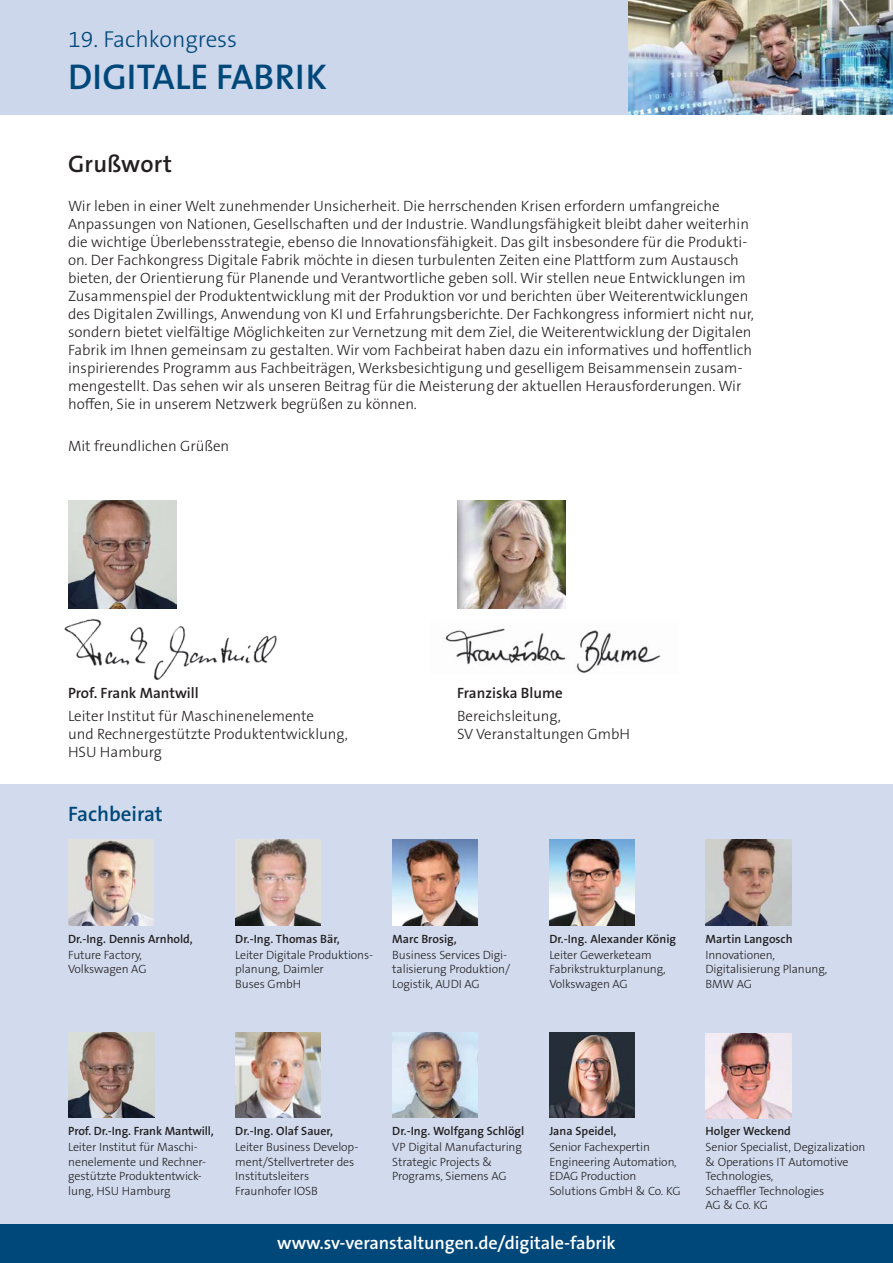
<style>
.page{position:relative;width:893px;height:1263px;background:#fff}
.page>*{position:absolute;margin:0;border:0;box-sizing:border-box;transform-origin:0 0}
.t1{font:600 36px "The Sans Os F";letter-spacing:.005em;color:#00477a}
.t2{font:600 24px "The Sans Os F";letter-spacing:.01em;color:#231f20}
.t3{font:300 23.1px "The Sans Os F";color:#00477a}
.t4{font:600 21px "The Sans Os F";color:#00477a}
.t5{font:600 18.15px "The Sans Os F";letter-spacing:-.005em;color:#fff}
.t6{font:300 15px/18px "The Sans Os F";color:#231f20}
.t7{font:600 15px "The Sans Os F";color:#231f20}
.t8{font:300 12px/14.4px "The Sans Os F";letter-spacing:-.01em;color:#231f20}
.t9{font:600 12px "The Sans Os F";color:#231f20}
</style>
<div class="page">
<div style="left:0;top:784px;width:893px;height:479px;background:#d1dbed"></div>
<img style="left:68px;top:840px;width:85px;height:85px">
<img style="left:235px;top:840px;width:86px;height:85px">
<img style="left:392px;top:840px;width:86px;height:85px">
<img style="left:235px;top:1032px;width:86px;height:85px">
<img style="left:392px;top:1032px;width:86px;height:85px">
<img style="left:549px;top:1032px;width:86px;height:85px">
<img style="left:549px;top:840px;width:86px;height:85px">
<img style="left:705px;top:840px;width:87px;height:85px">
<img style="left:705px;top:1033px;width:87px;height:85px">
<img style="left:68px;top:1032px;width:86px;height:85px">
<div style="left:0;top:1224px;width:893px;height:39px;background:#00477a"></div>
<div style="left:0;top:0;width:893px;height:115px;background:#ccd7eb"></div>
<img style="left:628px;top:0;width:265px;height:115px">
<img style="left:457px;top:500px;width:109px;height:108px">
<img style="left:68px;top:500px;width:108px;height:108px">
<img style="left:64px;top:618px;width:213px;height:63px">
<img style="left:445px;top:628px;width:216px;height:45px">
<h3 class="t3" style="left:68px;top:28px;width:171px">19. Fachkongress</h3>
<h1 class="t1" style="left:68px;top:59px;width:260px">DIGITALE FABRIK</h1>
<h2 class="t2" style="left:68px;top:152px;width:105px">Grußwort</h2>
<p class="t6" style="left:68px;top:198px;width:687px">Wir leben in einer Welt zunehmender Unsicherheit. Die herrschenden Krisen erfordern umfangreiche Anpassungen von Nationen, Gesellschaften und der Industrie. Wandlungsfähigkeit bleibt daher weiterhin die wichtige Überlebensstrategie, ebenso die Innovationsfähigkeit. Das gilt insbesondere für die Produkti&shy;on. Der Fachkongress Digitale Fabrik möchte in diesen turbulenten Zeiten eine Plattform zum Austausch bieten, der Orientierung für Planende und Verantwortliche geben soll. Wir stellen neue Entwicklungen im Zusammenspiel der Produktentwicklung mit der Produktion vor und berichten über Weiterentwicklungen des Digitalen Zwillings, Anwendung von KI und Erfahrungsberichte. Der Fachkongress informiert nicht nur, sondern bietet vielfältige Möglichkeiten zur Vernetzung mit dem Ziel, die Weiterentwicklung der Digitalen Fabrik im Ihnen gemeinsam zu gestalten. Wir vom Fachbeirat haben dazu ein informatives und hoffentlich inspirierendes Programm aus Fachbeiträgen, Werksbesichtigung und geselligem Beisammensein zusam&shy;mengestellt. Das sehen wir als unseren Beitrag für die Meisterung der aktuellen Herausforderungen. Wir hoffen, Sie in unserem Netzwerk begrüßen zu können.</p>
<p class="t6" style="left:68px;top:438px;width:163px">Mit freundlichen Grüßen</p>
<p class="t7" style="left:68px;top:686px;width:132px">Prof. Frank Mantwill</p>
<p class="t6" style="left:68px;top:707px;width:281px">Leiter Institut für Maschinenelemente<br>und Rechnergestützte Produktentwicklung,<br>HSU Hamburg</p>
<h3 class="t4" style="left:68px;top:804px;width:96px">Fachbeirat</h3>
<p class="t7" style="left:457px;top:686px;width:107px">Franziska Blume</p>
<p class="t6" style="left:457px;top:707px;width:174px">Bereichsleitung,<br>SV Veranstaltungen GmbH</p>
<p class="t9" style="left:68px;top:932px;width:126px">Dr.-Ing. Dennis Arnhold,</p>
<p class="t8" style="left:68px;top:948px;width:80px">Future Factory,<br>Volkswagen AG</p>
<p class="t9" style="left:235px;top:932px;width:106px">Dr.-Ing. Thomas Bär,</p>
<p class="t8" style="left:235px;top:948px;width:139px">Leiter Digitale Produktions&shy;planung, Daimler<br>Buses GmbH</p>
<p class="t9" style="left:392px;top:932px;width:66px">Marc Brosig,</p>
<p class="t8" style="left:392px;top:948px;width:119px">Business Services Digi - tali sierung Produktion/<br>Logistik, AUDI AG</p>
<p class="t9" style="left:549px;top:932px;width:128px">Dr.-Ing. Alexander König</p>
<p class="t8" style="left:549px;top:948px;width:118px">Leiter Gewerketeam<br>Fabrikstrukturplanung,<br>Volkswagen AG</p>
<p class="t9" style="left:705px;top:932px;width:89px">Martin Langosch</p>
<p class="t8" style="left:705px;top:948px;width:123px">Innovationen,<br>Digitalisierung Planung,<br>BMW AG</p>
<p class="t9" style="left:68px;top:1125px;width:147px">Prof. Dr.-Ing. Frank Mantwill,</p>
<p class="t8" style="left:68px;top:1140px;width:139px">Leiter Institut für Maschi&shy;nenelemente und Rechner&shy;gestützte Produktentwick&shy;lung, HSU Hamburg</p>
<p class="t9" style="left:235px;top:1125px;width:99px">Dr.-Ing. Olaf Sauer,</p>
<p class="t8" style="left:235px;top:1140px;width:124px">Leiter Business Develop - ment/Stellvertreter des<br>Institutsleiters<br>Fraunhofer IOSB</p>
<p class="t9" style="left:392px;top:1125px;width:133px">Dr.-Ing. Wolfgang Schlögl</p>
<p class="t8" style="left:392px;top:1140px;width:131px">VP Digital Manufacturing<br>Strategic Projects &amp;<br>Programs, Siemens AG</p>
<p class="t9" style="left:549px;top:1125px;width:69px">Jana Speidel,</p>
<p class="t8" style="left:549px;top:1140px;width:133px">Senior Fachexpertin<br>Engineering Automation,<br>EDAG Production<br>Solutions GmbH &amp; Co. KG</p>
<p class="t5" style="left:277px;top:1233px;width:340px">www.sv-veranstaltungen.de/digitale-fabrik</p>
<p class="t9" style="left:705px;top:1125px;width:87px">Holger Weckend</p>
<p class="t8" style="left:705px;top:1140px;width:161px">Senior Specialist, Degizalization &amp; Operations IT Automotive<br>Technologies,<br>Schaeffler Technologies<br>AG &amp; Co. KG</p>
</div>
